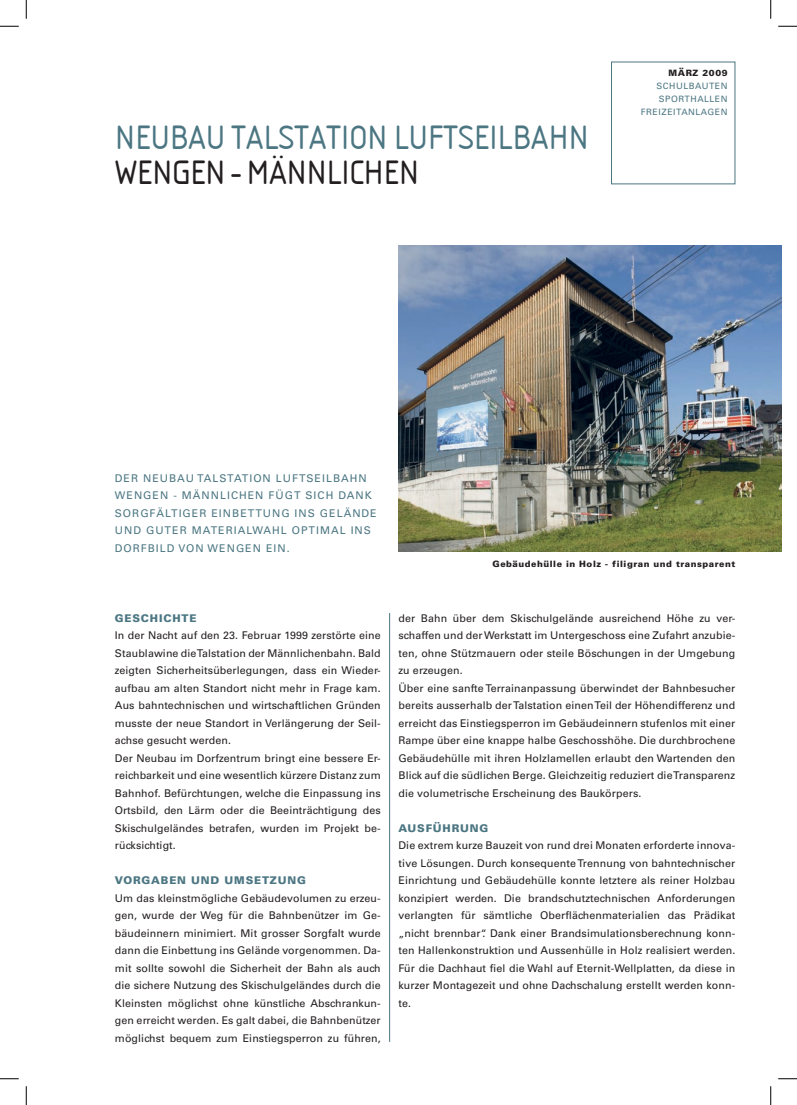
<style>
.page{position:relative;width:797px;height:1105px;background:#fff}
.page>*{position:absolute;margin:0;border:0;box-sizing:border-box;transform-origin:0 0}
.titel{font:35px "Isonorm LT";letter-spacing:-.01em;color:#4b7682}
.titel-2{font:35px "Isonorm LT";letter-spacing:-.015em;color:#231f20}
.GT_8_5{font:10.62px/17.5px "Univers";letter-spacing:.01em;color:#231f20;text-align:justify}
.GT_8_5-2{font:10.62px/17.5px "Univers";letter-spacing:.095em;color:#4b7682}
.ZT{font:900 10.62px "Univers";letter-spacing:.075em;color:#4b7682}
.LEGENDE{font:900 8.75px "Univers";letter-spacing:.06em;color:#231f20}
.KAPITELTITEL{font:8.75px "Univers";letter-spacing:.06em;color:#4b7682}
.KAPITELTITEL-2{font:900 8.75px "Univers";letter-spacing:.06em;color:#231f20}
</style>
<div class="page">
<img style="left:398px;top:245px;width:383px;height:307px">
<hr style="left:389px;top:613px;width:1px;height:429px;background:#4b7682">
<svg style="left:0;top:25px;width:19px;height:2px"></svg>
<svg style="left:778px;top:25px;width:19px;height:2px"></svg>
<svg style="left:0;top:1078px;width:19px;height:1px"></svg>
<svg style="left:778px;top:1078px;width:19px;height:1px"></svg>
<svg style="left:25px;top:0;width:2px;height:19px"></svg>
<svg style="left:25px;top:1086px;width:2px;height:19px"></svg>
<svg style="left:770px;top:0;width:1px;height:19px"></svg>
<svg style="left:770px;top:1086px;width:1px;height:19px"></svg>
<p class="titel" style="left:115px;top:118px;width:345px">NEUBAU TALSTATION LUFTSEILBA</p>
<p class="titel" style="left:548px;top:118px;width:36px">HN</p>
<p class="titel-2" style="left:115px;top:153px;width:306px">WENGEN - MÄNNLICH EN</p>
<p class="KAPITELTITEL-2" style="left:668px;top:67px;width:61px">März 2009</p>
<p class="KAPITELTITEL" style="left:656px;top:81px;width:21px">Schulbauten</p>
<p class="KAPITELTITEL" style="left:659px;top:94px;width:14px">Sporthallen</p>
<p class="KAPITELTITEL" style="left:641px;top:107px;width:13px">Freizeitanlagen</p>
<p class="GT_8_5-2" style="left:115px;top:469px;width:263px">DER NEUBAU TALSTATION LUFTSEILBAHN WENGEN - MÄNNLICHEN FÜGT SICH DANK SORGFÄLTIGER EINBETTUNG INS GELÄNDE UND GUTER MATERIALWAHL OPTIMAL INS DORFBILD VON WENGEN EIN.</p>
<p class="ZT" style="left:115px;top:611px;width:83px">GESCHICHTE</p>
<p class="GT_8_5" style="left:115px;top:627px;width:267px">In der Nacht auf den 23. Februar 1999 zerstörte eine Staublawine die Talstation der Männlichenbahn. Bald zeigten Sicherheitsüberlegungen, dass ein Wieder&shy;aufbau am alten Standort nicht mehr in Frage kam.<br>Aus bahntechnischen und wirtschaftlichen Gründen musste der neue Standort in Verlängerung der Seil&shy;achse gesucht werden.</p>
<p class="GT_8_5" style="left:115px;top:749px;width:267px">Der Neubau im Dorfzentrum bringt eine bessere Er&shy;reichbarkeit und eine wesentlich kürzere Distanz zum Bahnhof. Befürchtungen, welche die Einpassung ins Ortsbild, den Lärm oder die Beeinträchtigung des Skischulgeländes betrafen, wurden im Projekt be&shy;rücksichtigt.</p>
<p class="ZT" style="left:115px;top:874px;width:192px">VORGABEN UND UMSETZUNG</p>
<p class="GT_8_5" style="left:115px;top:889px;width:267px">Um das kleinstmögliche Gebäudevolumen zu erzeu&shy;gen, wurde der Weg für die Bahnbenützer im Ge&shy;bäudeinnern minimiert. Mit grosser Sorgfalt wurde dann die Einbettung ins Gelände vorgenommen. Da&shy;mit sollte sowohl die Sicherheit der Bahn als auch die sichere Nutzung des Skischulgeländes durch die Kleinsten möglichst ohne künstliche Abschrankun&shy;gen erreicht werden. Es galt dabei, die Bahnbenützer möglichst bequem zum Einstiegsperron zu führen,</p>
<p class="LEGENDE" style="left:492px;top:559px;width:244px">Gebäudehülle in Holz - filigran und transparent</p>
<p class="GT_8_5" style="left:398px;top:609px;width:338px">der Bahn über dem Skischulgelände ausreichend Höhe zu ver&shy;schaffen und der Werkstatt im Untergeschoss eine Zufahrt anzubie&shy;ten, ohne Stützmauern oder steile Böschungen in der Umgebung zu erzeugen.</p>
<p class="GT_8_5" style="left:398px;top:679px;width:338px">Über eine sanfte Terrainanpassung überwindet der Bahnbesucher bereits ausserhalb der Talstation einen Teil der Höhendifferenz und erreicht das Einstiegsperron im Gebäudeinnern stufenlos mit einer Rampe über eine knappe halbe Geschosshöhe. Die durchbrochene Gebäudehülle mit ihren Holzlamellen erlaubt den Wartenden den Blick auf die südlichen Berge. Gleichzeitig reduziert die Transparenz die volumetrische Erscheinung des Baukörpers.</p>
<p class="ZT" style="left:398px;top:821px;width:54px">Ausführung</p>
<p class="GT_8_5" style="left:398px;top:837px;width:338px">Die extrem kurze Bauzeit von rund drei Monaten erforderte innova&shy;tive Lösungen. Durch konsequente Trennung von bahntechnischer Einrichtung und Gebäudehülle konnte letztere als reiner Holzbau konzipiert werden. Die brandschutztechnischen Anforderungen verlangten für sämtliche Oberflächenmaterialien das Prädikat „nicht brennbar“. Dank einer Brandsimulationsberechnung konn&shy;ten Hallenkonstruktion und Aussenhülle in Holz realisiert werden.<br>Für die Dachhaut fiel die Wahl auf Eternit-Wellplatten, da diese in kurzer Montagezeit und ohne Dachschalung erstellt werden konn&shy;te.</p>
</div>
